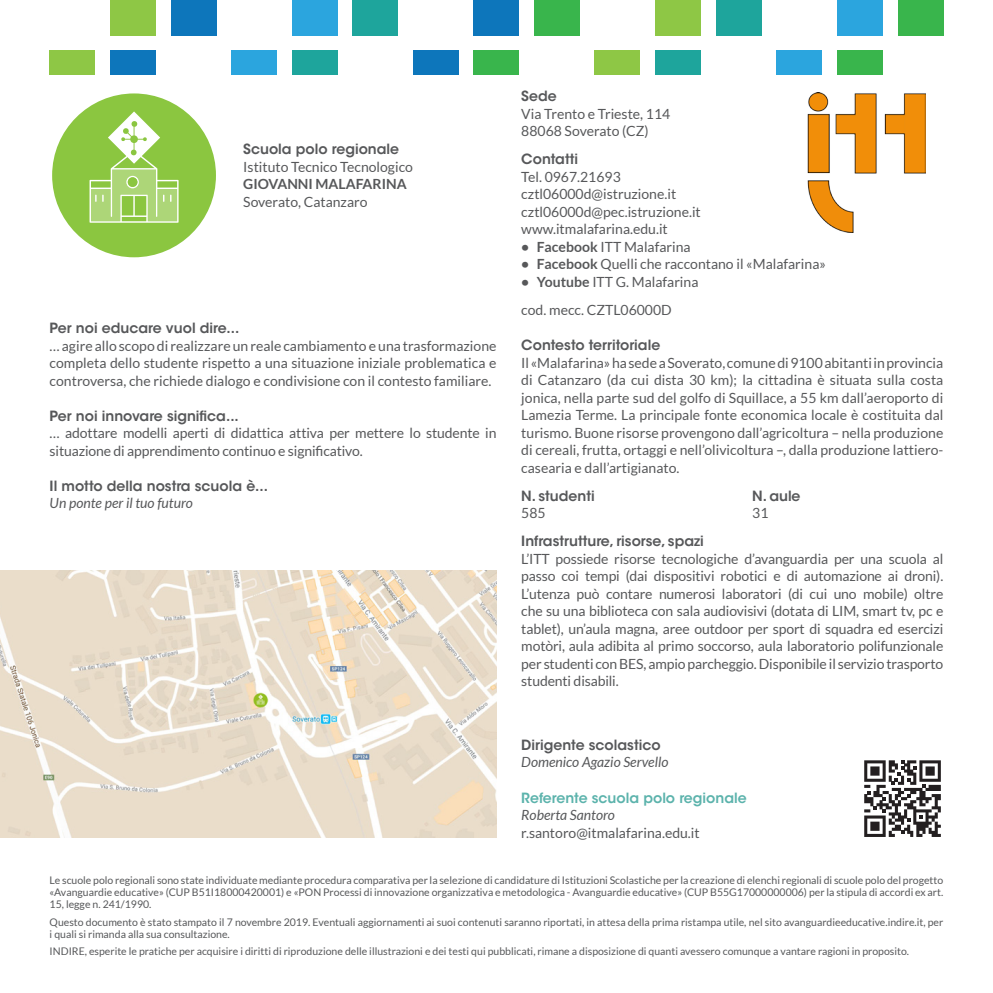
<style>
.page{position:relative;width:993px;height:993px;background:#fff}
.page>*{position:absolute;margin:0;border:0;box-sizing:border-box;transform-origin:0 0}
.testo_spiega_IDEA{font:14px/17.5px "Lato";color:#57585a;text-align:justify}
.testo_spiega_IDEA-2{font:600 14px "ITC Avant Garde Std";color:#57585a}
.testo_spiega_IDEA-3{font:italic 14px "Lato";color:#57585a}
.testo_spiega_IDEA-4{font:600 14px "ITC Avant Garde Std";color:#5cb3ac}
.testo_spiega_IDEA-5{font:700 14px "Lato";color:#57585a}
.testo_spiega_IDEA-6{font:10.5px/12.2px "Lato";color:#57585a;text-align:justify}
.s1{font-weight:700}
</style>
<div class="page">
<div style="left:837px;top:0;width:45px;height:35px;background:#2ba5de"></div>
<div style="left:776px;top:50px;width:45px;height:25px;background:#2ba5de"></div>
<div style="left:716px;top:0;width:45px;height:35px;background:#1ea59c"></div>
<div style="left:655px;top:50px;width:45px;height:25px;background:#1ea59c"></div>
<div style="left:292px;top:0;width:45px;height:35px;background:#2ba5de"></div>
<div style="left:352px;top:0;width:46px;height:35px;background:#1ea59c"></div>
<div style="left:473px;top:0;width:46px;height:35px;background:#0d76bb"></div>
<div style="left:534px;top:0;width:45px;height:35px;background:#39b54c"></div>
<div style="left:413px;top:50px;width:45px;height:25px;background:#0d76bb"></div>
<div style="left:473px;top:50px;width:46px;height:25px;background:#39b54c"></div>
<div style="left:231px;top:50px;width:46px;height:25px;background:#2ba5de"></div>
<div style="left:292px;top:50px;width:45px;height:25px;background:#1ea59c"></div>
<div style="left:110px;top:0;width:46px;height:35px;background:#8ec745"></div>
<div style="left:171px;top:0;width:45px;height:35px;background:#0d76bb"></div>
<div style="left:50px;top:50px;width:45px;height:25px;background:#8ec745"></div>
<div style="left:110px;top:50px;width:46px;height:25px;background:#0d76bb"></div>
<div style="left:897px;top:0;width:46px;height:35px;background:#39b54c"></div>
<div style="left:836px;top:50px;width:46px;height:25px;background:#39b54c"></div>
<div style="left:655px;top:0;width:45px;height:35px;background:#8ec745"></div>
<div style="left:594px;top:50px;width:46px;height:25px;background:#8ec745"></div>
<img style="left:0;top:570px;width:496px;height:267px">
<svg style="left:864px;top:760px;width:77px;height:77px"></svg>
<svg style="left:864px;top:760px;width:76px;height:76px"></svg>
<img style="left:807px;top:92px;width:117px;height:140px">
<div style="left:52px;top:93px;width:164px;height:164px;background:#8bc640;border-radius:50%"></div>
<svg style="left:89px;top:111px;width:89px;height:112px"></svg>
<p class="testo_spiega_IDEA-2" style="left:243px;top:140px;width:157px">Scuola polo regionale</p>
<p class="testo_spiega_IDEA" style="left:243px;top:158px;width:171px">Istituto Tecnico Tecnologico</p>
<p class="testo_spiega_IDEA-5" style="left:243px;top:176px;width:165px">GIOVANNI MALAFARINA</p>
<p class="testo_spiega_IDEA" style="left:243px;top:193px;width:126px">Soverato, Catanzaro</p>
<p class="testo_spiega_IDEA-2" style="left:50px;top:319px;width:191px">Per noi educare vuol dire...</p>
<p class="testo_spiega_IDEA" style="left:50px;top:336px;width:448px">… agire allo scopo di realizzare un reale cambiamento e una trasformazione completa dello studente rispetto a una situazione iniziale problematica e controversa, che richiede dialogo e condivisione con il contesto familiare.</p>
<p class="testo_spiega_IDEA-2" style="left:50px;top:406px;width:191px">Per noi innovare significa...</p>
<p class="testo_spiega_IDEA" style="left:50px;top:424px;width:448px">… adottare modelli aperti di didattica attiva per mettere lo studente in situazione di apprendimento continuo e significativo.</p>
<p class="testo_spiega_IDEA-2" style="left:50px;top:476px;width:220px">Il motto della nostra scuola è...</p>
<p class="testo_spiega_IDEA-3" style="left:50px;top:495px;width:145px">Un ponte per il tuo futuro</p>
<p class="testo_spiega_IDEA-2" style="left:521px;top:87px;width:37px">Sede</p>
<p class="testo_spiega_IDEA" style="left:521px;top:105px;width:150px">Via Trento e Trieste, 114</p>
<p class="testo_spiega_IDEA" style="left:521px;top:122px;width:129px">88068 Soverato (CZ)</p>
<p class="testo_spiega_IDEA-2" style="left:521px;top:150px;width:58px">Contatti</p>
<p class="testo_spiega_IDEA" style="left:521px;top:168px;width:101px">Tel. 0967.21693</p>
<p class="testo_spiega_IDEA" style="left:521px;top:185px;width:156px">cztl06000d@istruzione.it</p>
<p class="testo_spiega_IDEA" style="left:521px;top:203px;width:181px">cztl06000d@pec.istruzione.it</p>
<p class="testo_spiega_IDEA" style="left:521px;top:220px;width:148px">www.itmalafarina.edu.it</p>
<p class="testo_spiega_IDEA" style="left:521px;top:238px;width:171px"><span class="s1">• Facebook</span> ITT Malafarina</p>
<p class="testo_spiega_IDEA" style="left:521px;top:255px;width:306px"><span class="s1">• Facebook</span> Quelli che raccontano il «Malafarina»</p>
<p class="testo_spiega_IDEA" style="left:521px;top:273px;width:178px"><span class="s1">• Youtube</span> ITT G. Malafarina</p>
<p class="testo_spiega_IDEA" style="left:521px;top:301px;width:152px">cod. mecc. CZTL06000D</p>
<p class="testo_spiega_IDEA-2" style="left:521px;top:336px;width:140px">Contesto territoriale</p>
<p class="testo_spiega_IDEA" style="left:521px;top:353px;width:423px">Il «Malafarina» ha sede a Soverato, comune di 9100 abitanti in provincia di Catanzaro (da cui dista 30 km); la cittadina è situata sulla costa jonica, nella parte sud del golfo di Squillace, a 55 km dall’aeroporto di Lamezia Terme. La principale fonte economica locale è costituita dal turismo. Buone risorse provengono dall’agricoltura – nella produzione di cereali, frutta, ortaggi e nell’olivicoltura –, dalla produzione lattiero&shy;casearia e dall’artigianato.</p>
<p class="testo_spiega_IDEA-2" style="left:521px;top:486px;width:75px">N. studenti</p>
<p class="testo_spiega_IDEA-2" style="left:752px;top:486px;width:50px">N. aule</p>
<p class="testo_spiega_IDEA" style="left:521px;top:504px;width:26px">585</p>
<p class="testo_spiega_IDEA" style="left:752px;top:504px;width:18px">31</p>
<p class="testo_spiega_IDEA-2" style="left:521px;top:532px;width:184px">Infrastrutture, risorse, spazi</p>
<p class="testo_spiega_IDEA" style="left:521px;top:549px;width:423px">L’ITT possiede risorse tecnologiche d’avanguardia per una scuola al passo coi tempi (dai dispositivi robotici e di automazione ai droni).<br>L’utenza può contare numerosi laboratori (di cui uno mobile) oltre che su una biblioteca con sala audiovisivi (dotata di LIM, smart tv, pc e tablet), un’aula magna, aree outdoor per sport di squadra ed esercizi motòri, aula adibita al primo soccorso, aula laboratorio polifunzionale per studenti con BES, ampio parcheggio. Disponibile il servizio trasporto studenti disabili.</p>
<p class="testo_spiega_IDEA-2" style="left:521px;top:735px;width:141px">Dirigente scolastico</p>
<p class="testo_spiega_IDEA-3" style="left:521px;top:754px;width:148px">Domenico Agazio Servello</p>
<p class="testo_spiega_IDEA-4" style="left:521px;top:788px;width:227px">Referente scuola polo regionale</p>
<p class="testo_spiega_IDEA-3" style="left:521px;top:806px;width:95px">Roberta Santoro</p>
<p class="testo_spiega_IDEA" style="left:521px;top:823px;width:180px">r.santoro@itmalafarina.edu.it</p>
<p class="testo_spiega_IDEA-6" style="left:50px;top:873px;width:894px">Le scuole polo regionali sono state individuate mediante procedura comparativa per la selezione di candidature di Istituzioni Scolastiche per la creazione di elenchi regionali di scuole polo del progetto «Avanguardie educative» (CUP B51I18000420001) e «PON Processi di innovazione organizzativa e metodologica - Avanguardie educative» (CUP B55G17000000006) per la stipula di accordi ex art.<br>15, legge n. 241/1990.</p>
<p class="testo_spiega_IDEA-6" style="left:50px;top:915px;width:894px">Questo documento è stato stampato il 7 novembre 2019. Eventuali aggiornamenti ai suoi contenuti saranno riportati, in attesa della prima ristampa utile, nel sito avanguardieeducative.indire.it, per i quali si rimanda alla sua consultazione.</p>
<p class="testo_spiega_IDEA-6" style="left:50px;top:945px;width:860px">INDIRE, esperite le pratiche per acquisire i diritti di riproduzione delle illustrazioni e dei testi qui pubblicati, rimane a disposizione di quanti avessero comunque a vantare ragioni in proposito.</p>
</div>
